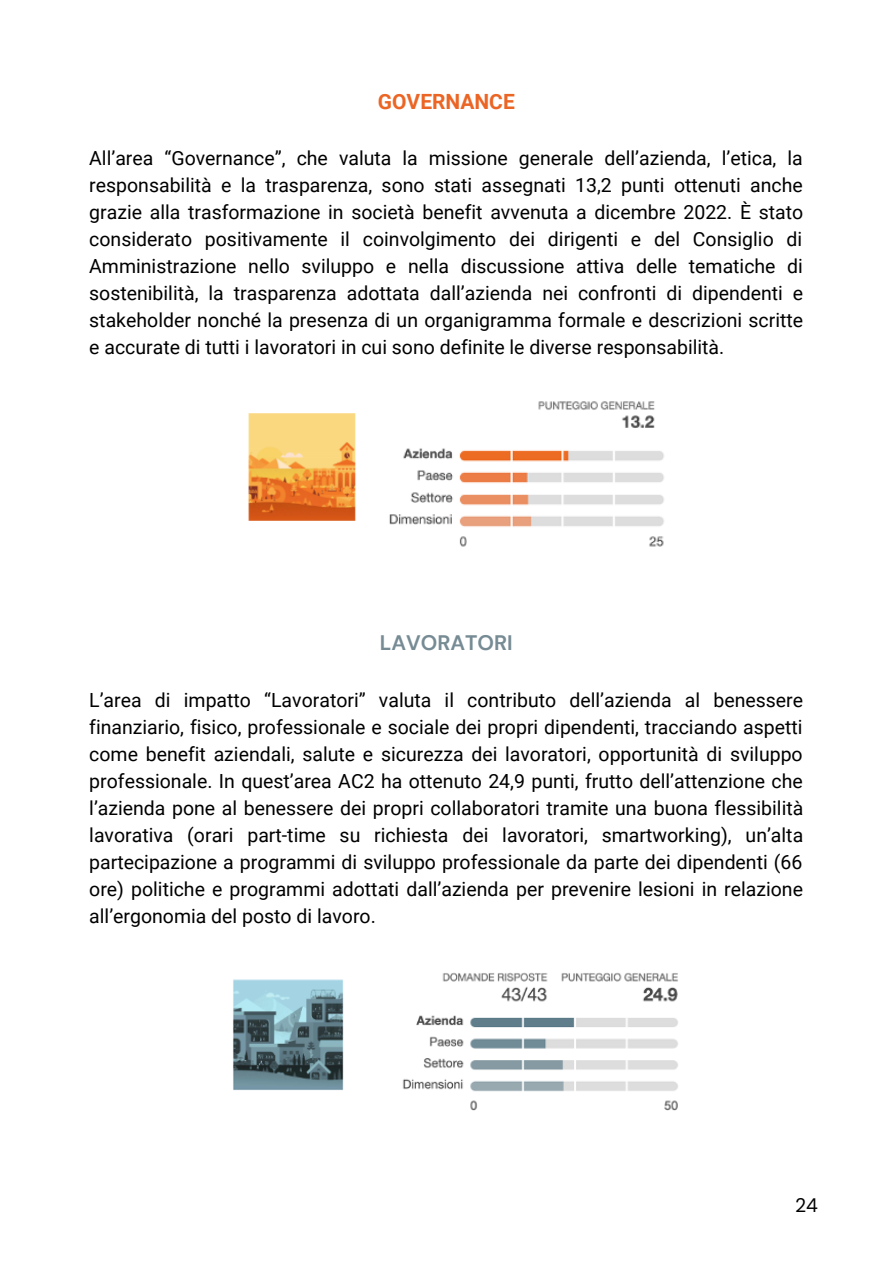
<style>
.page{position:relative;width:893px;height:1264px;background:#fff}
.page>*{position:absolute;margin:0;border:0;box-sizing:border-box;transform-origin:0 0}
.t1{font:700 21px "Roboto";color:#eb6525}
.t2{font:700 21px "DM Sans";color:#768b94}
.t3{font:19.5px/27px "Roboto";color:#000;text-align:justify}
.t4{font:19.5px "DM Sans";color:#000}
</style>
<div class="page">
<img style="left:389px;top:401px;width:275px;height:146px">
<img style="left:248px;top:413px;width:108px;height:108px">
<img style="left:402px;top:972px;width:276px;height:139px">
<img style="left:233px;top:979px;width:111px;height:111px">
<p class="t1" style="left:378px;top:89px;width:138px">GOVERNANCE</p>
<p class="t3" style="left:89px;top:145px;width:715px">All’area “Governance”, che valuta la missione generale dell’azienda, l’etica, la responsabilità e la trasparenza, sono stati assegnati 13,2 punti ottenuti anche grazie alla trasformazione in società benefit avvenuta a dicembre 2022. È stato considerato positivamente il coinvolgimento dei dirigenti e del Consiglio di Amministrazione nello sviluppo e nella discussione attiva delle tematiche di sostenibilità, la trasparenza adottata dall’azienda nei confronti di dipendenti e stakeholder nonché la presenza di un organigramma formale e descrizioni scritte e accurate di tutti i lavoratori in cui sono definite le diverse responsabilità.</p>
<p class="t2" style="left:380px;top:629px;width:134px">LAVORATORI</p>
<p class="t3" style="left:89px;top:686px;width:715px">L’area di impatto “Lavoratori” valuta il contributo dell’azienda al benessere finanziario, fisico, professionale e sociale dei propri dipendenti, tracciando aspetti come benefit aziendali, salute e sicurezza dei lavoratori, opportunità di sviluppo professionale. In quest’area AC2 ha ottenuto 24,9 punti, frutto dell’attenzione che l’azienda pone al benessere dei propri collaboratori tramite una buona flessibilità lavorativa (orari part-time su richiesta dei lavoratori, smartworking), un’alta partecipazione a programmi di sviluppo professionale da parte dei dipendenti (66 ore) politiche e programmi adottati dall’azienda per prevenire lesioni in relazione all’ergonomia del posto di lavoro.</p>
<p class="t4" style="left:795px;top:1192px;width:24px">24</p>
</div>
